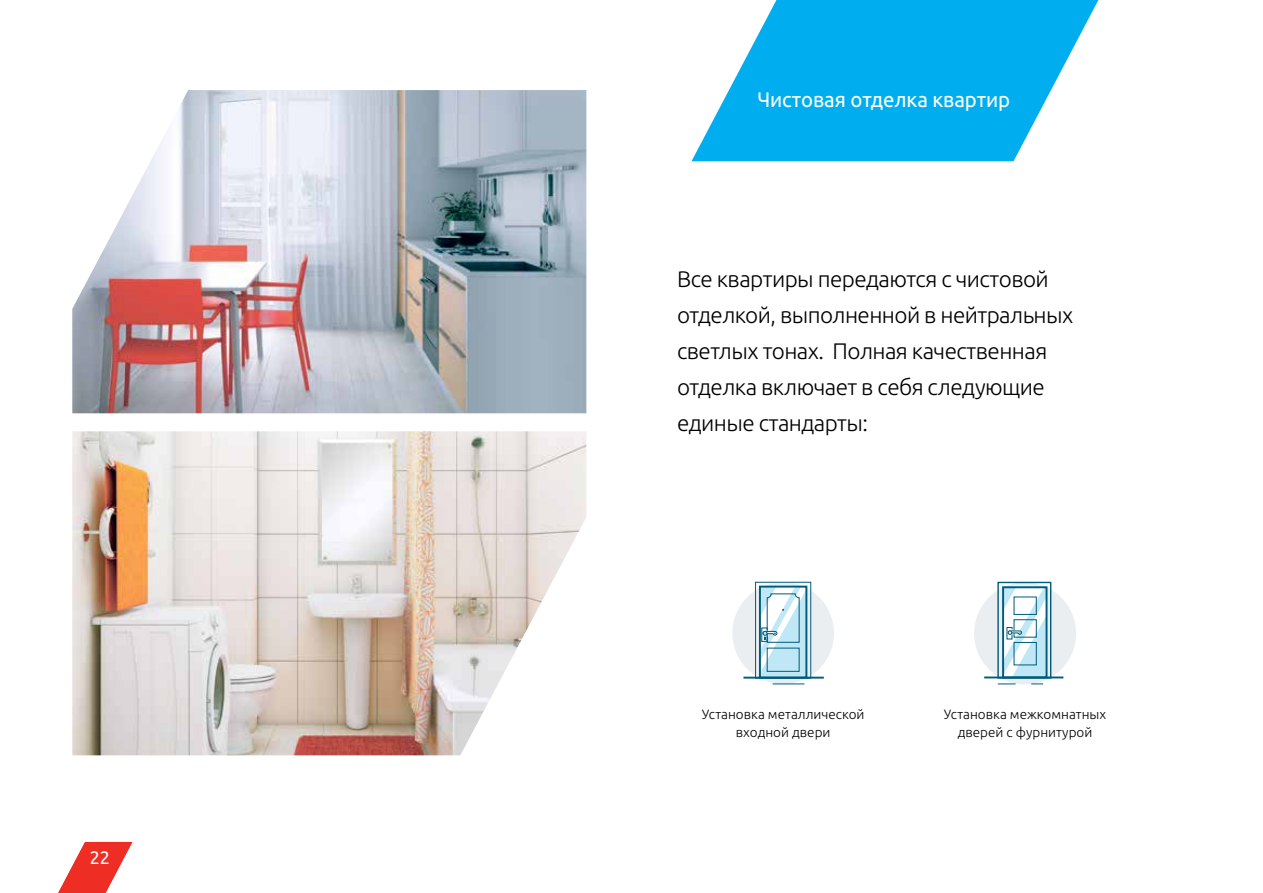
<style>
.page{position:relative;width:1263px;height:893px;background:#fff}
.page>*{position:absolute;margin:0;border:0;box-sizing:border-box;transform-origin:0 0}
.t1{font:300 22.5px/36px "Ubuntu";letter-spacing:-.025em;color:#000}
.t2{font:21px "Ubuntu";letter-spacing:-.005em;color:#fff}
.t3{font:18px "Ubuntu";color:#fff}
.t4{font:300 13.5px/18px "Ubuntu";color:#000;text-align:center}
</style>
<div class="page">
<svg style="left:691px;top:0;width:407px;height:161px;fill:#00aeef"></svg>
<img style="left:72px;top:90px;width:514px;height:323px">
<img style="left:72px;top:431px;width:514px;height:324px">
<div style="left:974px;top:582px;width:102px;height:102px;background:#eaeef0;border-radius:50%"></div>
<hr style="left:984px;top:676px;width:79px;height:2px;background:#005c7b">
<div style="left:1002px;top:586px;width:45px;height:92px;border:2px solid #005c7b"></div>
<div style="left:997px;top:582px;width:54px;height:97px;border:1px solid #005c7b"></div>
<div style="left:732px;top:582px;width:102px;height:102px;background:#eaeef0;border-radius:50%"></div>
<hr style="left:743px;top:677px;width:81px;height:2px;background:#005c7b">
<hr style="left:772px;top:683px;width:32px;height:1px;background:#005c7b">
<svg style="left:755px;top:581px;width:57px;height:98px"></svg>
<svg style="left:998px;top:587px;width:48px;height:97px"></svg>
<svg style="left:58px;top:842px;width:74px;height:51px"></svg>
<p class="t3" style="left:90px;top:848px;width:22px">22</p>
<p class="t2" style="left:757px;top:88px;width:254px">Чистовая отделка квартир</p>
<p class="t1" style="left:677px;top:261px;width:398px">Все квартиры передаются c чистовой отделкой, выполненной в нейтральных светлых тонах. Полная качественная отделка включает в себя следующие единые стандарты:</p>
<p class="t4" style="left:702px;top:705px;width:164px">Установка металлической входной двери</p>
<p class="t4" style="left:944px;top:705px;width:164px">Установка межкомнатных дверей c фурнитурой</p>
</div>
